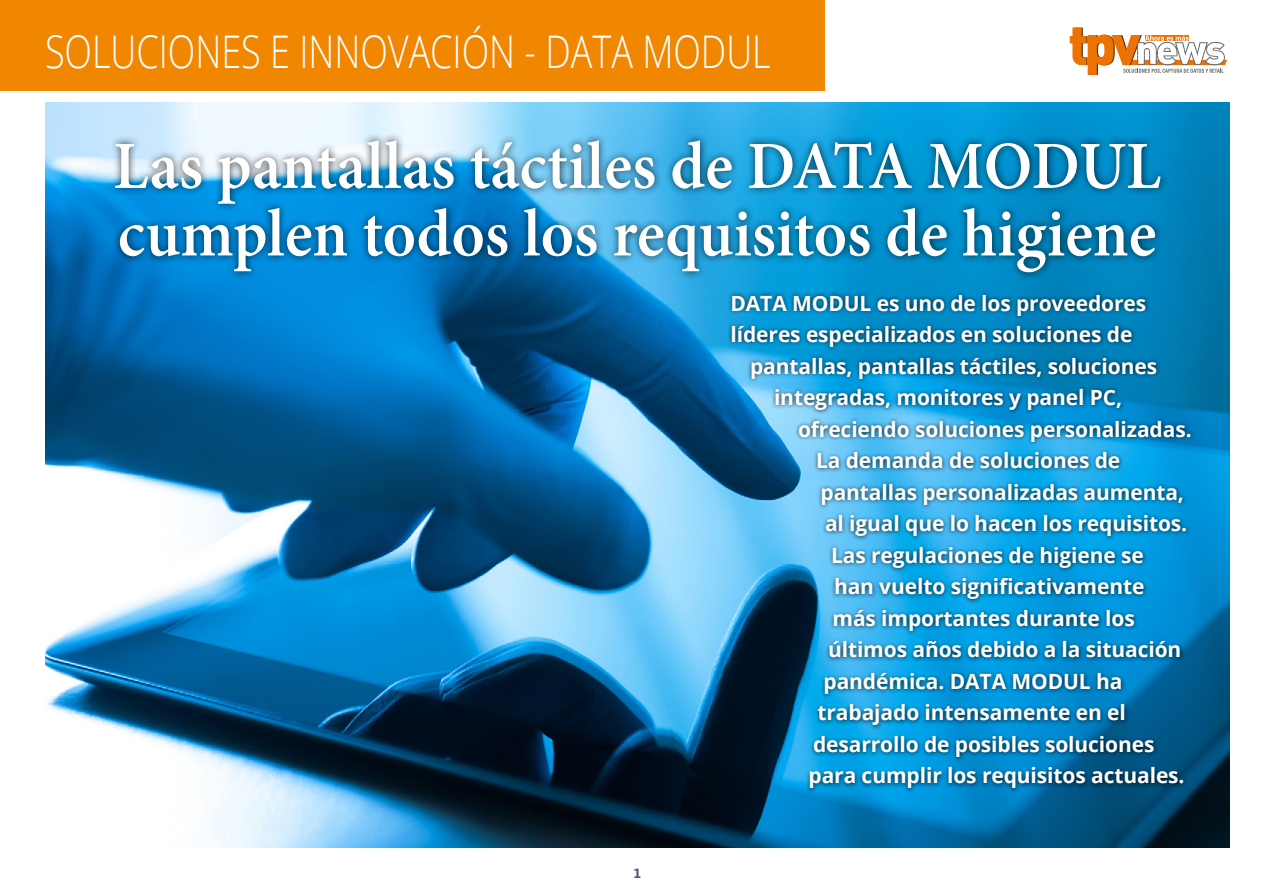
<style>
.page{position:relative;width:1275px;height:893px;background:#fff}
.page>*{position:absolute;margin:0;border:0;box-sizing:border-box;transform-origin:0 0}
.t1{font:600 67.5px/67.5px "Minion Pro";color:#fff;scale:.95 1}
.t2{font:300 45px "Open Sans";color:#fff;scale:.8 1}
.t3{font:700 21px "Open Sans";letter-spacing:-.005em;color:#fff}
.t4{font:700 13.5px "Segoe";color:#4d5d79}
</style>
<div class="page">
<div style="left:0;top:0;width:825px;height:90px;background:#f18700"></div>
<svg style="left:1070px;top:28px;width:157px;height:47px"></svg>
<img style="left:45px;top:103px;width:1185px;height:745px">
<div style="left:107px;top:133px;width:1061px;height:148px;background:#000;opacity:.75"></div>
<div style="left:728px;top:291px;width:468px;height:502px;background:#000;opacity:.75"></div>
<h2 class="t2" style="left:45px;top:20px;width:909px">SOLUCIONES E INNOVACIÓN - DATA MODUL</h2>
<h1 class="t1" style="left:113px;top:132px;width:1104px">Las pantallas táctiles de DATA MODUL cumplen todos los requisitos de higiene</h1>
<p class="t3" style="left:730px;top:288px;width:417px">DATA MODUL es uno de los proveedores</p>
<p class="t3" style="left:730px;top:320px;width:404px">líderes especializados en soluciones de</p>
<p class="t3" style="left:750px;top:351px;width:409px">pantallas, pantallas táctiles, soluciones</p>
<p class="t3" style="left:774px;top:383px;width:350px">integradas, monitores y panel PC,</p>
<p class="t3" style="left:798px;top:414px;width:395px">ofreciendo soluciones personalizadas.</p>
<p class="t3" style="left:816px;top:446px;width:306px">La demanda de soluciones de</p>
<p class="t3" style="left:821px;top:477px;width:365px">pantallas personalizadas aumenta,</p>
<p class="t3" style="left:825px;top:509px;width:364px">al igual que lo hacen los requisitos.</p>
<p class="t3" style="left:831px;top:540px;width:314px">Las regulaciones de higiene se</p>
<p class="t3" style="left:834px;top:572px;width:312px">han vuelto significativamente</p>
<p class="t3" style="left:833px;top:603px;width:304px">más importantes durante los</p>
<p class="t3" style="left:828px;top:635px;width:355px">últimos años debido a la situación</p>
<p class="t3" style="left:824px;top:666px;width:300px">pandémica. DATA MODUL ha</p>
<p class="t3" style="left:818px;top:698px;width:310px">trabajado intensamente en el</p>
<p class="t3" style="left:813px;top:729px;width:343px">desarrollo de posibles soluciones</p>
<p class="t3" style="left:809px;top:761px;width:378px">para cumplir los requisitos actuales.</p>
<p class="t4" style="left:634px;top:863px;width:9px">1</p>
</div>
